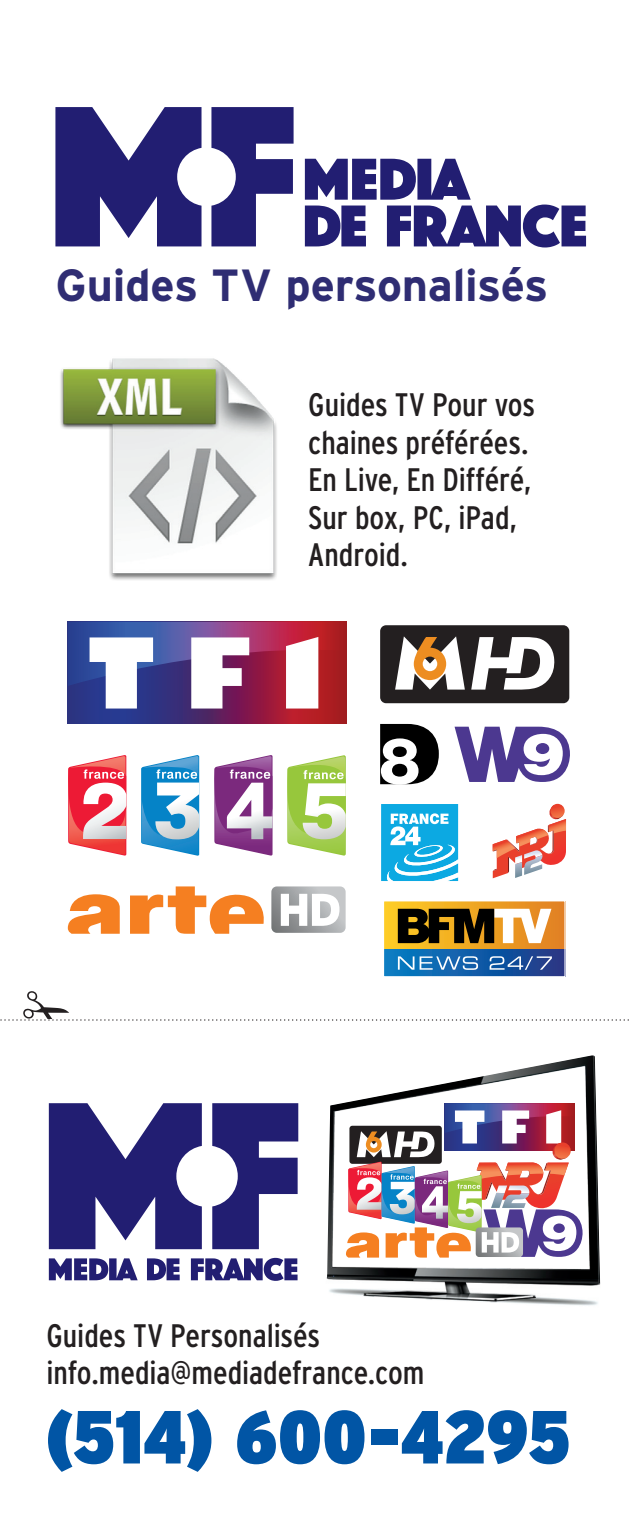
<style>
.page{position:relative;width:630px;height:1530px;background:#fff}
.page>*{position:absolute;margin:0;border:0;box-sizing:border-box;transform-origin:0 0}
.t1{font:900 condensed 75px "Interstate";letter-spacing:.025em;color:#0155a5}
.t2{font:700 45px "Interstate";letter-spacing:-.005em;color:#2f2d73}
.t3{font:condensed 32.5px/37.5px "Interstate";letter-spacing:-.005em;color:#231f20}
</style>
<div class="page">
<img style="left:326px;top:1055px;width:275px;height:251px">
<svg style="left:346px;top:1103px;width:237px;height:155px"></svg>
<svg style="left:68px;top:755px;width:58px;height:101px"></svg>
<svg style="left:68px;top:709px;width:279px;height:15px;background:#63275e"></svg>
<svg style="left:68px;top:622px;width:279px;height:87px"></svg>
<svg style="left:141px;top:755px;width:58px;height:101px"></svg>
<svg style="left:214px;top:755px;width:59px;height:101px"></svg>
<svg style="left:287px;top:755px;width:59px;height:101px"></svg>
<div style="left:380px;top:625px;width:189px;height:78px;background:#231f20;border-radius:6px"></div>
<svg style="left:471px;top:637px;width:84px;height:53px"></svg>
<svg style="left:395px;top:636px;width:70px;height:54px"></svg>
<svg style="left:68px;top:894px;width:52px;height:40px"></svg>
<svg style="left:130px;top:886px;width:216px;height:48px"></svg>
<svg style="left:381px;top:804px;width:77px;height:77px"></svg>
<svg style="left:385px;top:902px;width:179px;height:48px;background:#e1a12b"></svg>
<svg style="left:385px;top:950px;width:179px;height:25px;background:#145ca6"></svg>
<svg style="left:398px;top:909px;width:153px;height:34px"></svg>
<svg style="left:398px;top:956px;width:16px;height:14px"></svg>
<svg style="left:420px;top:956px;width:58px;height:14px"></svg>
<svg style="left:490px;top:956px;width:62px;height:14px"></svg>
<div style="left:383px;top:900px;width:183px;height:77px;border:1px solid #fff"></div>
<svg style="left:380px;top:724px;width:59px;height:61px"></svg>
<svg style="left:455px;top:727px;width:115px;height:55px"></svg>
<svg style="left:493px;top:805px;width:73px;height:73px"></svg>
<svg style="left:305px;top:159px;width:281px;height:89px"></svg>
<svg style="left:55px;top:107px;width:147px;height:139px"></svg>
<svg style="left:211px;top:107px;width:83px;height:139px"></svg>
<img style="left:60px;top:358px;width:217px;height:222px">
<svg style="left:49px;top:1258px;width:89px;height:22px"></svg>
<svg style="left:147px;top:1258px;width:33px;height:22px"></svg>
<svg style="left:191px;top:1258px;width:107px;height:23px"></svg>
<svg style="left:49px;top:1103px;width:153px;height:146px"></svg>
<svg style="left:212px;top:1103px;width:86px;height:146px"></svg>
<svg style="left:0;top:1019px;width:629px;height:2px"></svg>
<h2 class="t2" style="left:55px;top:260px;width:495px">Guides TV personalisés</h2>
<p class="t3" style="left:308px;top:386px;width:228px">Guides TV Pour vos chaines préférées.<br>En Live, En Différé,<br>Sur box, PC, iPad,<br>Android.</p>
<p class="t3" style="left:46px;top:1316px;width:380px">Guides TV Personalisés info.media@mediadefrance.com</p>
<h1 class="t1" style="left:47px;top:1394px;width:524px">(514) 600-4295</h1>
</div>
